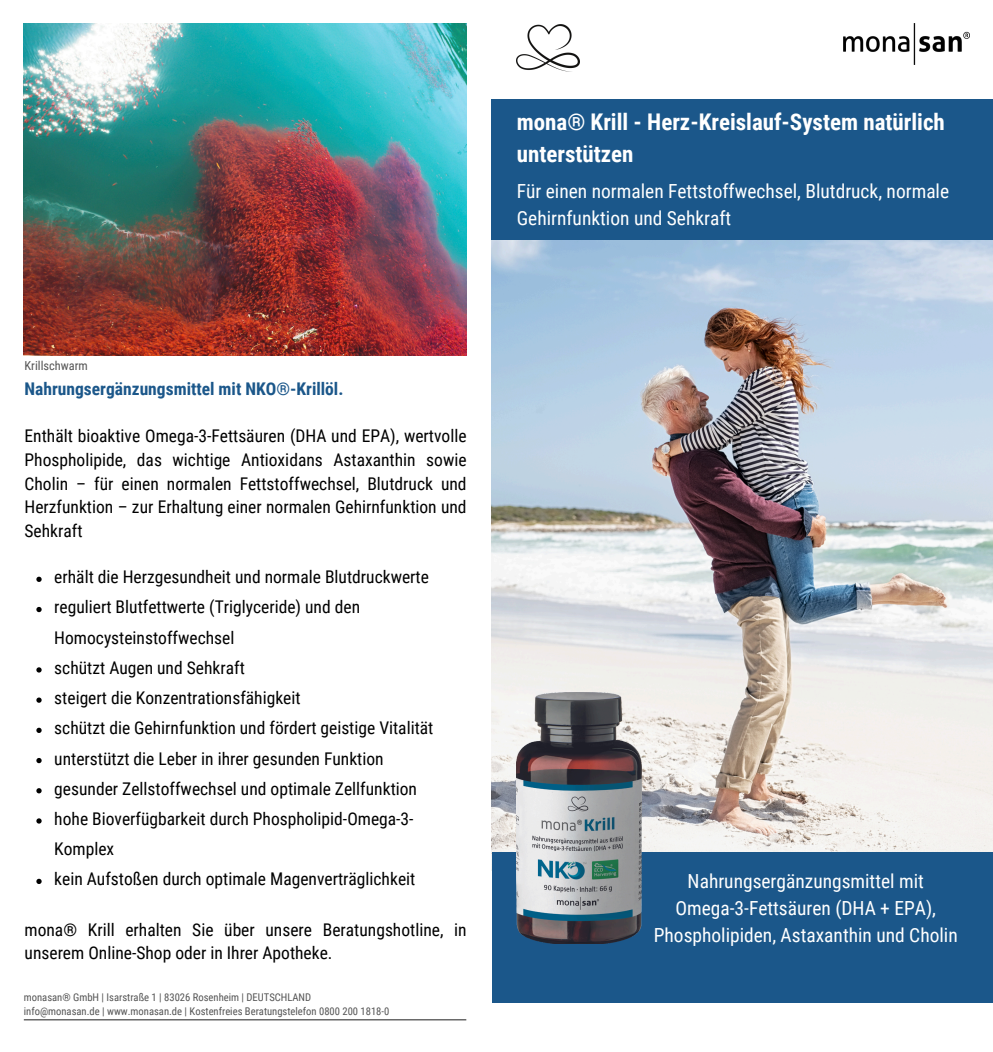
<style>
.page{position:relative;width:993px;height:1052px;background:#fff}
.page>*{position:absolute;margin:0;border:0;box-sizing:border-box;transform-origin:0 0}
.t1{font:700 22.93px/31.5px "Roboto Condensed";color:#fff}
.t2{font:19.43px/26.4px "Roboto Condensed";color:#fff}
.t3{font:17.5px/23.6px "Roboto Condensed";color:#000}
.t4{font:700 17.5px "Roboto Condensed";color:#1b578a}
.t5{font:12.42px "Roboto Condensed";color:#545454}
.t6{font:10.67px "Roboto Condensed";color:#545454}
</style>
<div class="page">
<img style="left:491px;top:240px;width:501px;height:611px">
<div style="left:491px;top:851px;width:501px;height:151px;background:#1b578a"></div>
<div style="left:491px;top:99px;width:501px;height:141px;background:#1b578a"></div>
<img style="left:843px;top:24px;width:126px;height:40px">
<img style="left:516px;top:692px;width:125px;height:251px">
<hr style="left:24px;top:1018px;width:442px;height:2px;background:#545454">
<svg style="left:36px;top:576px;width:6px;height:6px"></svg>
<svg style="left:36px;top:607px;width:6px;height:5px"></svg>
<svg style="left:36px;top:667px;width:6px;height:5px"></svg>
<svg style="left:36px;top:697px;width:6px;height:5px"></svg>
<svg style="left:36px;top:727px;width:6px;height:6px"></svg>
<svg style="left:36px;top:758px;width:6px;height:5px"></svg>
<svg style="left:36px;top:788px;width:6px;height:5px"></svg>
<svg style="left:36px;top:818px;width:6px;height:5px"></svg>
<svg style="left:36px;top:878px;width:6px;height:5px"></svg>
<img style="left:24px;top:24px;width:442px;height:332px">
<img style="left:516px;top:24px;width:63px;height:48px">
<p class="t1" style="left:516px;top:107px;width:429px">mona® Krill - Herz-Kreislauf-System natürlich unterstützen</p>
<h3 class="t2" style="left:516px;top:178px;width:434px">Für einen normalen Fettstoffwechsel, Blutdruck, normale<br>Gehirnfunktion und Sehkraft</h3>
<h3 class="t5" style="left:25px;top:359px;width:65px">Krillschwarm</h3>
<p class="t4" style="left:25px;top:379px;width:320px">Nahrungsergänzungsmittel mit NKO®-Krillöl.</p>
<p class="t3" style="left:25px;top:424px;width:443px;text-align:justify">Enthält bioaktive Omega-3-Fettsäuren (DHA und EPA), wertvolle Phospholipide, das wichtige Antioxidans Astaxanthin sowie Cholin – für einen normalen Fettstoffwechsel, Blutdruck und Herzfunktion – zur Erhaltung einer normalen Gehirnfunktion und Sehkraft</p>
<p class="t3" style="left:54px;top:565px;width:376px">erhält die Herzgesundheit und normale Blutdruckwerte</p>
<p class="t3" style="left:54px;top:592px;width:307px;line-height:30.1px">reguliert Blutfettwerte (Triglyceride) und den<br>Homocysteinstoffwechsel</p>
<p class="t3" style="left:54px;top:656px;width:192px">schützt Augen und Sehkraft</p>
<h3 class="t3" style="left:54px;top:686px;width:248px">steigert die Konzentrationsfähigkeit</h3>
<p class="t3" style="left:54px;top:716px;width:380px">schützt die Gehirnfunktion und fördert geistige Vitalität</p>
<p class="t3" style="left:54px;top:746px;width:331px">unterstützt die Leber in ihrer gesunden Funktion</p>
<p class="t3" style="left:54px;top:776px;width:364px">gesunder Zellstoffwechsel und optimale Zellfunktion</p>
<p class="t3" style="left:54px;top:803px;width:360px;line-height:30.1px">hohe Bioverfügbarkeit durch Phospholipid-Omega-3-<br>Komplex</p>
<h1 class="t3" style="left:54px;top:867px;width:362px">kein Aufstoßen durch optimale Magenverträglichkeit</h1>
<p class="t3" style="left:25px;top:917px;width:443px">mona® Krill erhalten Sie über unsere Beratungshotline, in unserem Online-Shop oder in Ihrer Apotheke.</p>
<p class="t6" style="left:24px;top:990px;width:289px">monasan® GmbH | Isarstraße 1 | 83026 Rosenheim | DEUTSCHLAND</p>
<p class="t6" style="left:24px;top:1004px;width:367px">info@monasan.de | www.monasan.de | Kostenfreies Beratungstelefon 0800 200 1818-0</p>
<p class="t2" style="left:653px;top:868px;width:305px;text-align:center">Nahrungsergänzungsmittel mit<br>Omega-3-Fettsäuren (DHA + EPA),<br>Phospholipiden, Astaxanthin und Cholin</p>
</div>
